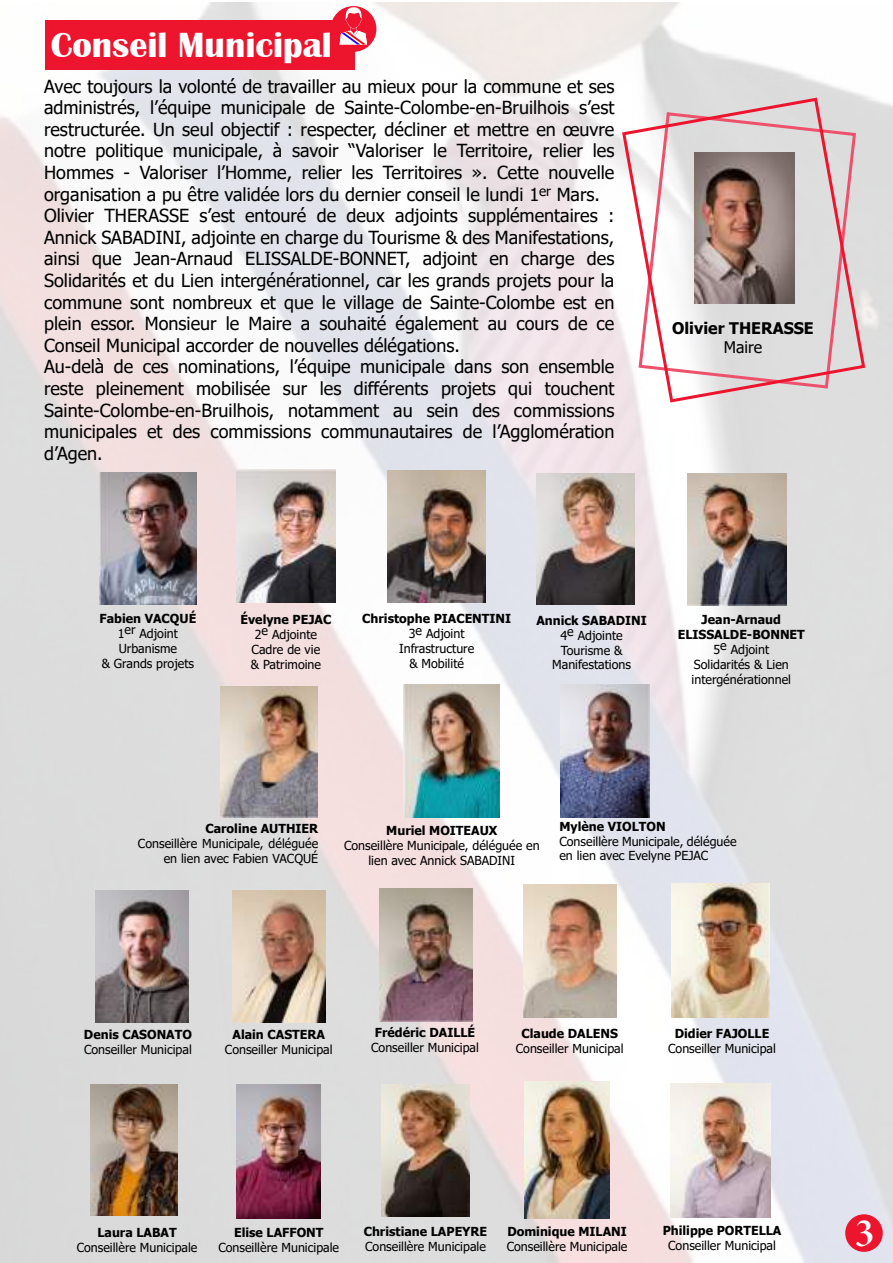
<style>
.page{position:relative;width:893px;height:1263px;background:#fff}
.page>*{position:absolute;margin:0;border:0;box-sizing:border-box;transform-origin:0 0}
.t1{font:700 36px "Britannic";color:#fff}
.t2{font:18px/21.6px "Tahoma";color:#000}
.t3{font:700 16.05px "Tahoma";color:#000}
.t4{font:16.05px "Tahoma";color:#000}
.t5{font:12.45px/14.9px "Tahoma";color:#000;text-align:center}
.t6{font:700 12.45px/14.9px "Tahoma";color:#000;text-align:center}
</style>
<div class="page">
<img style="left:0;top:2px;width:893px;height:1261px">
<div style="left:845px;top:1214px;width:38px;height:38px;background:#ed142e;border-radius:50%"></div>
<div style="left:45px;top:20px;width:310px;height:49px;background:#ed142e"></div>
<div style="left:331px;top:6px;width:45px;height:46px;background:#ed142e;border-radius:50%"></div>
<svg style="left:340px;top:7px;width:27px;height:38px"></svg>
<img style="left:537px;top:473px;width:97px;height:132px">
<img style="left:687px;top:473px;width:99px;height:132px">
<img style="left:403px;top:685px;width:97px;height:132px">
<img style="left:560px;top:685px;width:90px;height:132px">
<img style="left:220px;top:686px;width:97px;height:132px">
<img style="left:95px;top:890px;width:93px;height:133px">
<img style="left:232px;top:890px;width:93px;height:133px">
<img style="left:523px;top:884px;width:93px;height:133px">
<img style="left:672px;top:884px;width:97px;height:133px">
<img style="left:237px;top:1084px;width:84px;height:134px">
<img style="left:379px;top:888px;width:93px;height:133px">
<img style="left:90px;top:1084px;width:88px;height:132px">
<img style="left:382px;top:1085px;width:87px;height:132px">
<img style="left:524px;top:1082px;width:86px;height:137px">
<img style="left:670px;top:1083px;width:101px;height:134px">
<svg style="left:620px;top:96px;width:247px;height:308px"></svg>
<img style="left:99px;top:472px;width:97px;height:133px">
<img style="left:236px;top:469px;width:99px;height:133px">
<img style="left:387px;top:470px;width:99px;height:133px">
<h1 class="t1" style="left:51px;top:25px;width:282px">Conseil Municipal</h1>
<p class="t2" style="left:44px;top:76px;width:572px">Avec toujours la volonté de travailler au mieux pour la commune et ses administrés, l’équipe municipale de Sainte-Colombe-en-Bruilhois s’est restructurée. Un seul objectif : respecter, décliner et mettre en œuvre notre politique municipale, à savoir “Valoriser le Territoire, relier les Hommes - Valoriser l’Homme, relier les Territoires ». Cette nouvelle organisation a pu être validée lors du dernier conseil le lundi 1<sup>er</sup> Mars.<br>Olivier THERASSE s’est entouré de deux adjoints supplémentaires :<br>Annick SABADINI, adjointe en charge du Tourisme &amp; des Manifestations, ainsi que Jean-Arnaud ELISSALDE-BONNET, adjoint en charge des Solidarités et du Lien intergénérationnel, car les grands projets pour la commune sont nombreux et que le village de Sainte-Colombe est en plein essor. Monsieur le Maire a souhaité également au cours de ce Conseil Municipal accorder de nouvelles délégations.<br>Au-delà de ces nominations, l’équipe municipale dans son ensemble reste pleinement mobilisée sur les différents projets qui touchent Sainte-Colombe-en-Bruilhois, notamment au sein des commissions municipales et des commissions communautaires de l’Agglomération d’Agen.</p>
<p class="t3" style="left:672px;top:317px;width:143px">Olivier THERASSE</p>
<p class="t4" style="left:724px;top:337px;width:40px">Maire</p>
<p class="t6" style="left:99px;top:611px;width:98px">Fabien VACQUÉ</p>
<p class="t5" style="left:102px;top:627px;width:94px">1er Adjoint<br>Urbanisme<br>&amp; Grands projets</p>
<p class="t6" style="left:240px;top:613px;width:92px">Évelyne PEJAC</p>
<p class="t5" style="left:251px;top:628px;width:72px">2e Adjointe<br>Cadre de vie &amp; Patrimoine</p>
<p class="t6" style="left:362px;top:612px;width:150px">Christophe PIACENTINI</p>
<p class="t5" style="left:399px;top:627px;width:77px">3e Adjoint<br>Infrastructure &amp; Mobilité</p>
<p class="t6" style="left:536px;top:613px;width:112px">Annick SABADINI</p>
<p class="t5" style="left:552px;top:628px;width:80px">4e Adjointe<br>Tourisme &amp;<br>Manifestations</p>
<p class="t6" style="left:678px;top:613px;width:129px">Jean-Arnaud<br>ELISSALDE-BONNET</p>
<p class="t5" style="left:692px;top:643px;width:101px">5e Adjoint<br>Solidarités &amp; Lien intergénérationnel</p>
<p class="t6" style="left:205px;top:821px;width:114px">Caroline AUTHIER</p>
<p class="t5" style="left:138px;top:837px;width:182px;text-align:right">Conseillère Municipale, déléguée en lien avec Fabien VACQUÉ</p>
<p class="t6" style="left:386px;top:824px;width:113px">Muriel MOITEAUX</p>
<p class="t5" style="left:344px;top:839px;width:197px">Conseillère Municipale, déléguée en lien avec Annick SABADINI</p>
<p class="t6" style="left:559px;top:819px;width:108px">Mylène VIOLTON</p>
<p class="t5" style="left:559px;top:834px;width:179px;text-align:left">Conseillère Municipale, déléguée en lien avec Evelyne PEJAC</p>
<p class="t6" style="left:84px;top:1027px;width:110px">Denis CASONATO</p>
<p class="t5" style="left:84px;top:1042px;width:109px">Conseiller Municipal</p>
<p class="t6" style="left:232px;top:1027px;width:94px">Alain CASTERA</p>
<p class="t5" style="left:225px;top:1042px;width:109px">Conseiller Municipal</p>
<p class="t6" style="left:375px;top:1026px;width:102px">Frédéric DAILLÉ</p>
<p class="t5" style="left:371px;top:1041px;width:109px">Conseiller Municipal</p>
<p class="t6" style="left:521px;top:1026px;width:98px">Claude DALENS</p>
<p class="t5" style="left:516px;top:1041px;width:109px">Conseiller Municipal</p>
<p class="t6" style="left:675px;top:1026px;width:96px">Didier FAJOLLE</p>
<p class="t5" style="left:668px;top:1041px;width:109px">Conseiller Municipal</p>
<p class="t6" style="left:97px;top:1226px;width:81px">Laura LABAT</p>
<p class="t5" style="left:77px;top:1241px;width:122px">Conseillère Municipale</p>
<p class="t6" style="left:234px;top:1225px;width:91px">Elise LAFFONT</p>
<p class="t5" style="left:218px;top:1240px;width:122px">Conseillère Municipale</p>
<p class="t6" style="left:364px;top:1225px;width:125px">Christiane LAPEYRE</p>
<p class="t5" style="left:365px;top:1240px;width:122px">Conseillère Municipale</p>
<p class="t6" style="left:507px;top:1224px;width:121px">Dominique MILANI</p>
<p class="t5" style="left:507px;top:1239px;width:122px">Conseillère Municipale</p>
<p class="t6" style="left:663px;top:1224px;width:120px">Philippe PORTELLA</p>
<p class="t5" style="left:668px;top:1239px;width:109px">Conseiller Municipal</p>
</div>
